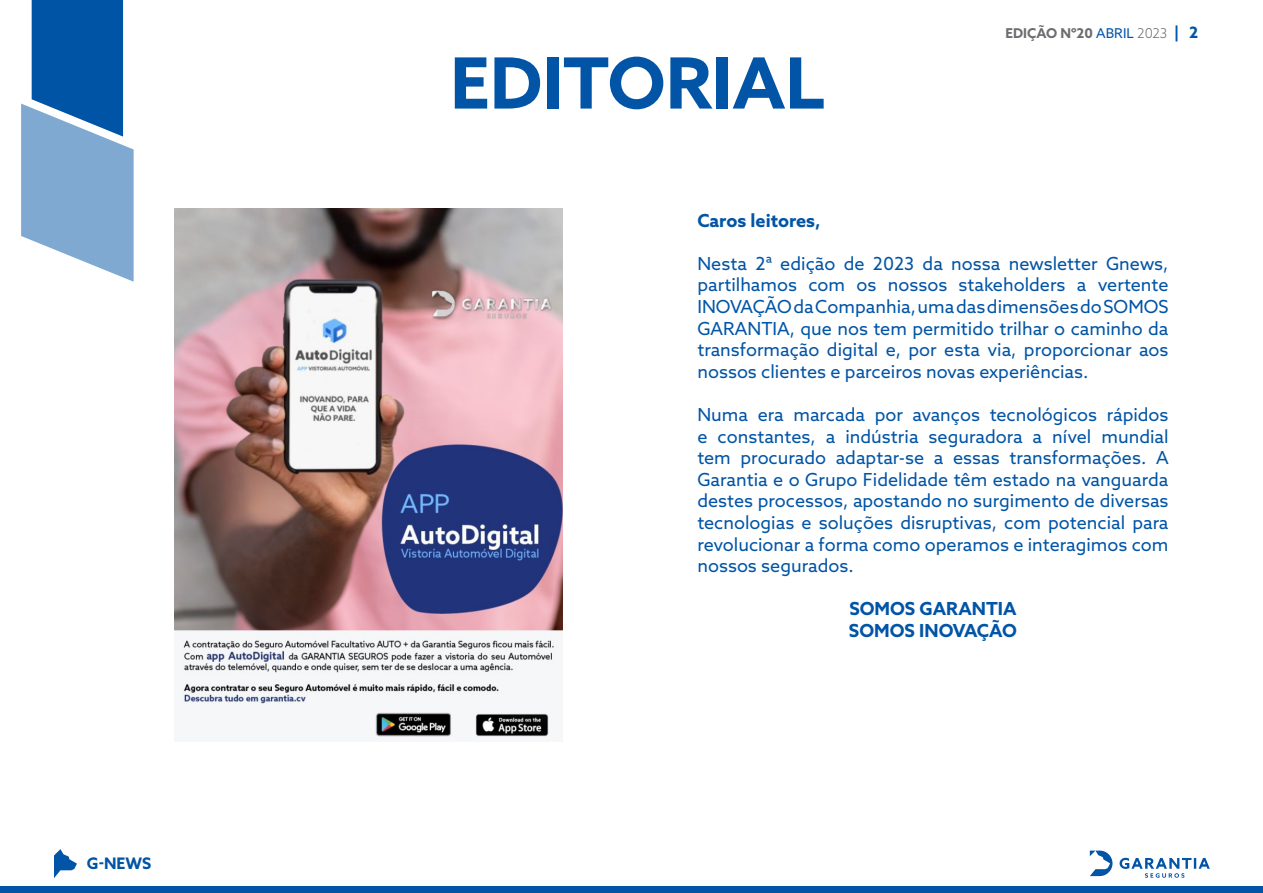
<style>
.page{position:relative;width:1263px;height:893px;background:#fff}
.page>*{position:absolute;margin:0;border:0;box-sizing:border-box;transform-origin:0 0}
.t1{font:700 70.65px "Azo Sans";color:#0154a6}
.t2{font:18px/21.6px "Azo Sans";color:#0154a6;text-align:justify}
.t3{font:700 18px "Azo Sans";color:#0154a6}
.t4{font:700 15.9px "Azo Sans";color:#0054a6}
.t5{font:700 13.5px "Azo Sans";color:#6c6d70}
.s1{font-weight:400;color:#0054a6}
.s2{font-weight:300}
.s3{font-size:15.75px;color:#0054a6}
</style>
<div class="page">
<div style="left:0;top:886px;width:1263px;height:7px;background:#0154a6"></div>
<svg style="left:1090px;top:851px;width:120px;height:27px"></svg>
<svg style="left:21px;top:0;width:113px;height:282px"></svg>
<svg style="left:54px;top:849px;width:23px;height:29px"></svg>
<img style="left:174px;top:208px;width:388px;height:531px">
<p class="t4" style="left:87px;top:852px;width:66px">G-NEWS</p>
<p class="t1" style="left:450px;top:36px;width:376px">EDITORIAL</p>
<p class="t5" style="left:1005px;top:24px;width:194px">EDIÇÃO Nº20 <span class="s1">ABRIL</span> <span class="s2">2023</span> <span class="s3">| 2</span></p>
<p class="t3" style="left:697px;top:208px;width:125px">Caros leitores,</p>
<p class="t2" style="left:697px;top:252px;width:473px">Nesta 2ª edição de 2023 da nossa newsletter Gnews, partilhamos com os nossos stakeholders a vertente INOVAÇÃO da Companhia, uma das dimensões do SOMOS GARANTIA, que nos tem permitido trilhar o caminho da transformação digital e, por esta via, proporcionar aos nossos clientes e parceiros novas experiências.</p>
<p class="t2" style="left:697px;top:403px;width:473px">Numa era marcada por avanços tecnológicos rápidos e constantes, a indústria seguradora a nível mundial tem procurado adaptar-se a essas transformações. A Garantia e o Grupo Fidelidade têm estado na vanguarda destes processos, apostando no surgimento de diversas tecnologias e soluções disruptivas, com potencial para revolucionar a forma como operamos e interagimos com nossos segurados.</p>
<p class="t3" style="left:849px;top:597px;width:169px">SOMOS GARANTIA</p>
<p class="t3" style="left:849px;top:619px;width:169px">SOMOS INOVAÇÃO</p>
</div>
